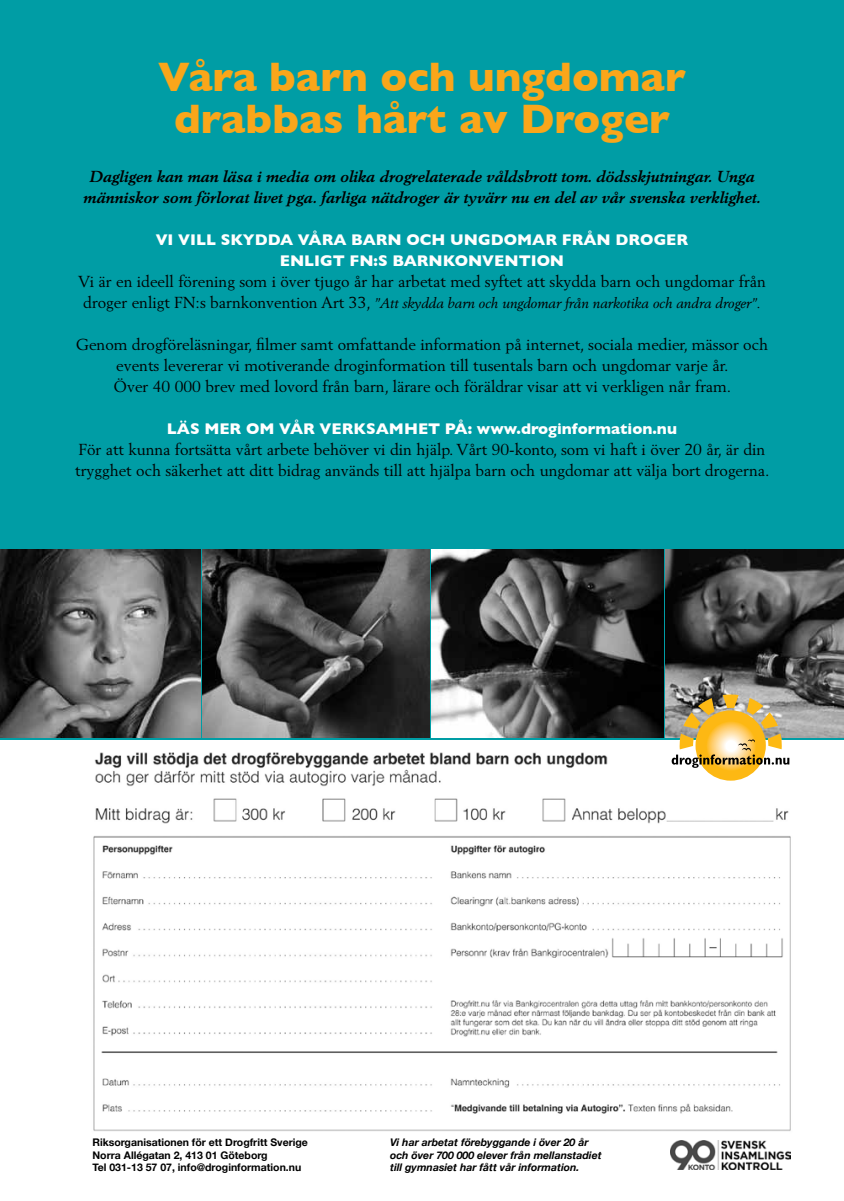
<style>
.page{position:relative;width:844px;height:1201px;background:#fff}
.page>*{position:absolute;margin:0;border:0;box-sizing:border-box;transform-origin:0 0}
.t1{font:700 42px/42px "Gill Sans";color:#faa61a;text-align:center}
.t2{font:15.75px/21px "Berling";color:#000;text-align:center}
.t3{font:italic 700 15.75px/21px "Berling";color:#000;text-align:center}
.t4{font:700 15.75px/21px "Gill Sans";color:#fff;text-align:center}
.t5{font:italic 14px "Berling";color:#000}
.t6{font:700 10.5px "Helvetica Neue";color:#000}
.t7{font:italic 700 10.5px "Helvetica Neue";color:#000}
.s1{font-style:normal;font-size:15.75px}
</style>
<div class="page">
<div style="left:0;top:0;width:843px;height:739px;background:#009da5"></div>
<img style="left:93px;top:752px;width:698px;height:379px">
<img style="left:0;top:551px;width:200px;height:186px">
<img style="left:432px;top:551px;width:231px;height:186px">
<img style="left:202px;top:551px;width:227px;height:186px">
<img style="left:665px;top:551px;width:178px;height:186px">
<svg style="left:695px;top:710px;width:70px;height:70px"></svg>
<svg style="left:671px;top:693px;width:118px;height:75px;background:#cbb172"></svg>
<img style="left:670px;top:1140px;width:119px;height:29px">
<h1 class="t1" style="left:158px;top:55px;width:529px">VÅRA BARN OCH UNGDOMAR<br>DRABBAS HÅRT AV DROGER</h1>
<p class="t3" style="left:83px;top:166px;width:678px">Dagligen kan man läsa i media om olika drogrelaterade våldsbrott tom. dödsskjutningar. Unga människor som förlorat livet pga. farliga nätdroger är tyvärr nu en del av vår svenska verklighet.</p>
<p class="t4" style="left:156px;top:229px;width:534px">VI VI LL SKYDDA VÅRA BARN OCH U NG DOMAR FRÅN DROG ER<br>ENLIGT FN:S BARNKONVENTION</p>
<p class="t2" style="left:78px;top:271px;width:689px">Vi är en ideell förening som i över tjugo år har arbetat med syftet att skydda barn och ungdomar från</p>
<p class="t5" style="left:83px;top:294px;width:678px"><span class="s1">droger enligt FN:s barnkonvention Art 33,</span> ”Att skydda barn och ungdomar från narkotika och andra droger”.</p>
<p class="t2" style="left:76px;top:334px;width:693px">Genom drogföreläsningar, filmer samt omfattande information på internet, sociala medier, mässor och events levererar vi motiverande droginformation till tusentals barn och ungdomar varje år.<br>Över 40 000 brev med lovord från barn, lärare och föräldrar visar att vi verkligen når fram.</p>
<p class="t4" style="left:167px;top:418px;width:511px">LÄS MER OM VÅR VERKSAMHET PÅ: WWW.DROGINFORMATION.NU</p>
<p class="t2" style="left:75px;top:439px;width:695px;text-align:left">För att kunna fortsätta vårt arbete behöver vi din hjälp. Vårt 90-konto, som vi haft i över 20 år, är din trygghet och säkerhet att ditt bidrag används till att hjälpa barn och ungdomar att välja bort drogerna.</p>
<p class="t6" style="left:92px;top:1133px;width:217px">Riksorganisationen för ett Drogfritt Sverige</p>
<p class="t7" style="left:390px;top:1134px;width:200px">Vi har arbetat förebyggande i över 20 år</p>
<p class="t6" style="left:92px;top:1145px;width:177px">Norra Allégatan 2, 413 01 Göteborg</p>
<p class="t7" style="left:390px;top:1146px;width:213px">och över 700 000 elever från mellanstadiet</p>
<p class="t6" style="left:92px;top:1157px;width:210px">Tel 031-13 57 07, info@droginformation.nu</p>
<p class="t7" style="left:390px;top:1158px;width:190px">till gymnasiet har fått vår information.</p>
</div>
